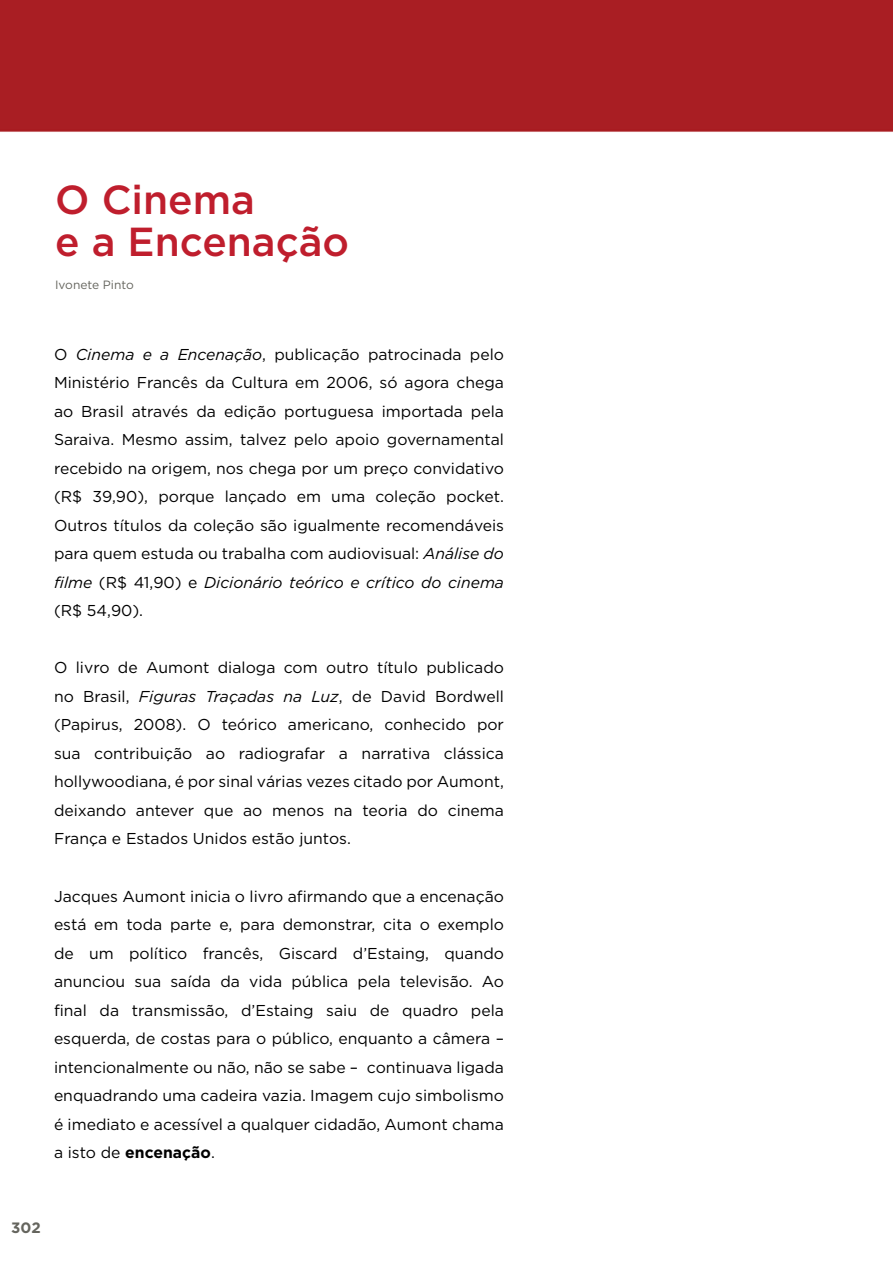
<style>
.page{position:relative;width:893px;height:1263px;background:#fff}
.page>*{position:absolute;margin:0;border:0;box-sizing:border-box;transform-origin:0 0}
.t1{font:500 40.5px/42px "Gotham HTF";color:#bf1e2d}
.t2{font:15.75px/28.5px "Gotham HTF";color:#000;text-align:justify}
.t3{font:700 15px "Gotham HTF";color:#65655e}
.t4{font:12px "Gotham HTF";color:#65655e}
.s1{font-style:italic}
.s2{font-weight:700}
</style>
<div class="page">
<div style="left:0;top:0;width:893px;height:132px;background:#a91e23"></div>
<h1 class="t1" style="left:55px;top:178px;width:296px">O Cinema<br>e a Encenação</h1>
<p class="t4" style="left:55px;top:278px;width:80px">Ivonete Pinto</p>
<p class="t2" style="left:54px;top:340px;width:452px">O <span class="s1">Cinema e a Encenação</span>, publicação patrocinada pelo Ministério Francês da Cultura em 2006, só agora chega ao Brasil através da edição portuguesa importada pela Saraiva. Mesmo assim, talvez pelo apoio governamental recebido na origem, nos chega por um preço convidativo (R$ 39,90), porque lançado em uma coleção pocket.<br>Outros títulos da coleção são igualmente recomendáveis para quem estuda ou trabalha com audiovisual: <span class="s1">Análise do filme</span> (R$ 41,90) e <span class="s1">Dicionário teórico e crítico do cinema </span>(R$ 54,90).</p>
<p class="t2" style="left:54px;top:653px;width:452px">O livro de Aumont dialoga com outro título publicado no Brasil, <span class="s1">Figuras Traçadas na Luz</span>, de David Bordwell (Papirus, 2008). O teórico americano, conhecido por sua contribuição ao radiografar a narrativa clássica hollywoodiana, é por sinal várias vezes citado por Aumont, deixando antever que ao menos na teoria do cinema França e Estados Unidos estão juntos.</p>
<p class="t2" style="left:54px;top:881px;width:452px">Jacques Aumont inicia o livro afirmando que a encenação está em toda parte e, para demonstrar, cita o exemplo de um político francês, Giscard d’Estaing, quando anunciou sua saída da vida pública pela televisão. Ao final da transmissão, d’Estaing saiu de quadro pela esquerda, de costas para o público, enquanto a câmera – intencionalmente ou não, não se sabe – continuava ligada enquadrando uma cadeira vazia. Imagem cujo simbolismo é imediato e acessível a qualquer cidadão, Aumont chama a isto de <span class="s2">encenação</span>.</p>
<p class="t3" style="left:11px;top:1219px;width:31px">302</p>
</div>
